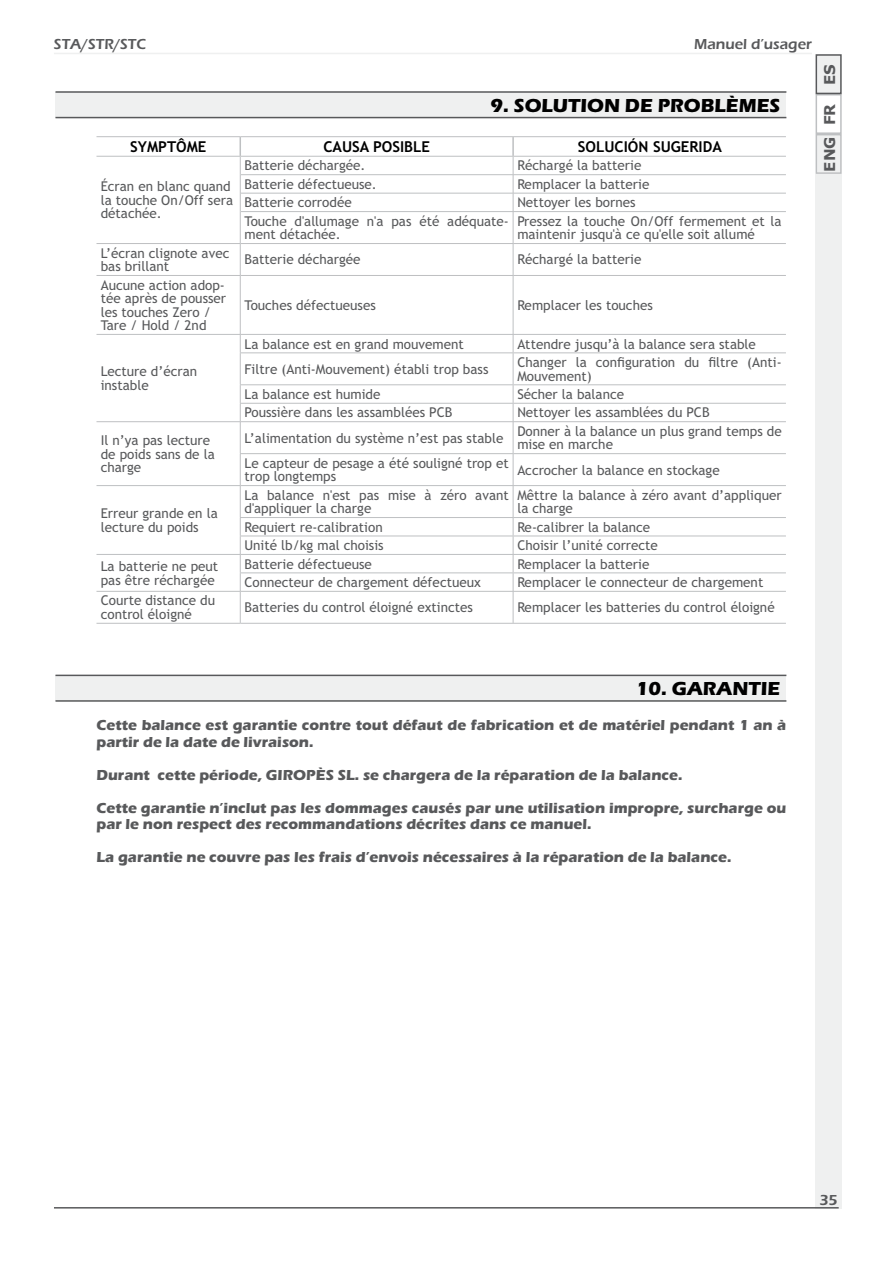
<style>
.page{position:relative;width:893px;height:1263px;background:#fff}
.page>*{position:absolute;margin:0;border:0;box-sizing:border-box;transform-origin:0 0}
.t1{font:700 19.5px "Eras ITC";color:#000}
.t2{font:700 15px/33px "Eras ITC";color:#58595b}
.t3{font:700 15px "Trebuchet MS";color:#000}
.t4{font:600 15px "Eras ITC";color:#58595b}
.t5{font:700 15px "Verdana";color:#58595b}
.t6{font:13.5px/13.5px "Trebuchet MS";color:#58595b}
</style>
<div class="page">
<hr style="left:54px;top:53px;width:758px;height:1px;background:#eff0f0">
<div style="left:815px;top:174px;width:27px;height:1035px;background:#eff0f0"></div>
<div style="left:815px;top:94px;width:27px;height:40px;border:2px solid #bec0c2"></div>
<div style="left:816px;top:135px;width:25px;height:38px;background:#eff0f0"></div>
<div style="left:815px;top:134px;width:27px;height:40px;border:2px solid #bec0c2"></div>
<div style="left:816px;top:55px;width:25px;height:38px;background:#eff0f0"></div>
<div style="left:815px;top:54px;width:27px;height:40px;border:2px solid #58595b"></div>
<hr style="left:54px;top:1207px;width:785px;height:2px;background:#58595b">
<div style="left:55px;top:92px;width:731px;height:26px;background:#eff0f0"></div>
<hr style="left:55px;top:91px;width:731px;height:2px;background:#58595b">
<hr style="left:55px;top:117px;width:731px;height:1px;background:#58595b">
<hr style="left:96px;top:136px;width:144px;height:1px;background:#bec0c2">
<hr style="left:240px;top:136px;width:546px;height:1px;background:#bec0c2">
<hr style="left:96px;top:156px;width:144px;height:1px;background:#bec0c2">
<hr style="left:240px;top:156px;width:273px;height:1px;background:#bec0c2">
<hr style="left:513px;top:156px;width:273px;height:1px;background:#bec0c2">
<svg style="left:239px;top:137px;width:2px;height:75px"></svg>
<svg style="left:512px;top:137px;width:2px;height:74px"></svg>
<hr style="left:241px;top:174px;width:545px;height:1px;background:#bec0c2">
<hr style="left:241px;top:193px;width:545px;height:1px;background:#bec0c2">
<hr style="left:241px;top:211px;width:545px;height:1px;background:#bec0c2">
<hr style="left:240px;top:212px;width:1px;height:31px;background:#bec0c2">
<hr style="left:513px;top:212px;width:1px;height:31px;background:#bec0c2">
<hr style="left:96px;top:243px;width:144px;height:1px;background:#bec0c2">
<hr style="left:240px;top:243px;width:273px;height:1px;background:#bec0c2">
<hr style="left:240px;top:244px;width:1px;height:31px;background:#bec0c2">
<hr style="left:513px;top:243px;width:273px;height:1px;background:#bec0c2">
<hr style="left:513px;top:244px;width:1px;height:31px;background:#bec0c2">
<hr style="left:96px;top:275px;width:144px;height:1px;background:#bec0c2">
<hr style="left:240px;top:275px;width:273px;height:1px;background:#bec0c2">
<hr style="left:240px;top:276px;width:1px;height:58px;background:#bec0c2">
<hr style="left:513px;top:275px;width:273px;height:1px;background:#bec0c2">
<hr style="left:513px;top:276px;width:1px;height:58px;background:#bec0c2">
<hr style="left:96px;top:334px;width:144px;height:1px;background:#bec0c2">
<hr style="left:240px;top:334px;width:546px;height:1px;background:#bec0c2">
<svg style="left:240px;top:335px;width:1px;height:17px"></svg>
<svg style="left:513px;top:335px;width:1px;height:17px"></svg>
<hr style="left:240px;top:352px;width:273px;height:1px;background:#bec0c2">
<hr style="left:240px;top:353px;width:1px;height:31px;background:#bec0c2">
<hr style="left:513px;top:352px;width:273px;height:1px;background:#bec0c2">
<hr style="left:513px;top:353px;width:1px;height:31px;background:#bec0c2">
<hr style="left:240px;top:384px;width:273px;height:1px;background:#bec0c2">
<hr style="left:513px;top:384px;width:273px;height:1px;background:#bec0c2">
<hr style="left:240px;top:403px;width:273px;height:1px;background:#bec0c2">
<svg style="left:240px;top:385px;width:1px;height:36px"></svg>
<hr style="left:513px;top:403px;width:273px;height:1px;background:#bec0c2">
<svg style="left:513px;top:385px;width:1px;height:36px"></svg>
<hr style="left:96px;top:421px;width:144px;height:1px;background:#bec0c2">
<hr style="left:240px;top:421px;width:546px;height:1px;background:#bec0c2">
<hr style="left:240px;top:422px;width:1px;height:31px;background:#bec0c2">
<hr style="left:513px;top:422px;width:1px;height:31px;background:#bec0c2">
<hr style="left:240px;top:453px;width:273px;height:1px;background:#bec0c2">
<hr style="left:240px;top:454px;width:1px;height:31px;background:#bec0c2">
<hr style="left:513px;top:453px;width:273px;height:1px;background:#bec0c2">
<hr style="left:513px;top:454px;width:1px;height:31px;background:#bec0c2">
<hr style="left:96px;top:485px;width:144px;height:1px;background:#bec0c2">
<hr style="left:240px;top:485px;width:546px;height:1px;background:#bec0c2">
<hr style="left:240px;top:486px;width:1px;height:31px;background:#bec0c2">
<hr style="left:513px;top:486px;width:1px;height:31px;background:#bec0c2">
<hr style="left:240px;top:517px;width:273px;height:1px;background:#bec0c2">
<hr style="left:513px;top:517px;width:273px;height:1px;background:#bec0c2">
<hr style="left:240px;top:536px;width:273px;height:1px;background:#bec0c2">
<hr style="left:513px;top:536px;width:273px;height:1px;background:#bec0c2">
<hr style="left:96px;top:554px;width:144px;height:1px;background:#bec0c2">
<hr style="left:240px;top:554px;width:546px;height:1px;background:#bec0c2">
<hr style="left:240px;top:573px;width:273px;height:1px;background:#bec0c2">
<svg style="left:240px;top:518px;width:1px;height:73px"></svg>
<hr style="left:513px;top:573px;width:273px;height:1px;background:#bec0c2">
<svg style="left:513px;top:518px;width:1px;height:73px"></svg>
<hr style="left:96px;top:591px;width:144px;height:1px;background:#bec0c2">
<hr style="left:240px;top:591px;width:546px;height:1px;background:#bec0c2">
<hr style="left:240px;top:592px;width:1px;height:31px;background:#bec0c2">
<hr style="left:513px;top:592px;width:1px;height:31px;background:#bec0c2">
<hr style="left:96px;top:623px;width:144px;height:1px;background:#bec0c2">
<hr style="left:240px;top:623px;width:546px;height:1px;background:#bec0c2">
<div style="left:55px;top:675px;width:731px;height:26px;background:#eff0f0"></div>
<hr style="left:55px;top:675px;width:731px;height:1px;background:#58595b">
<hr style="left:55px;top:700px;width:731px;height:2px;background:#58595b">
<p class="t4" style="left:54px;top:39px;width:94px">STA/STR/STC</p>
<p class="t4" style="left:694px;top:39px;width:119px">Manuel d’usager</p>
<h1 class="t1" style="left:490px;top:99px;width:291px">9. SOLUTION DE PROBLÈMES</h1>
<p class="t3" style="left:130px;top:141px;width:78px">SYMPTÔME</p>
<p class="t3" style="left:323px;top:141px;width:108px">CAUSA POSIBLE</p>
<p class="t3" style="left:578px;top:141px;width:145px">SOLUCIÓN SUGERIDA</p>
<p class="t6" style="left:101px;top:181px;width:134px">Écran en blanc quand la touche On/Off sera détachée.</p>
<p class="t6" style="left:244px;top:160px;width:122px">Batterie déchargée.</p>
<p class="t6" style="left:517px;top:160px;width:125px">Réchargé la batterie</p>
<p class="t6" style="left:244px;top:179px;width:134px">Batterie défectueuse.</p>
<p class="t6" style="left:517px;top:179px;width:133px">Remplacer la batterie</p>
<p class="t6" style="left:244px;top:197px;width:109px">Batterie corrodée</p>
<p class="t6" style="left:517px;top:197px;width:120px">Nettoyer les bornes</p>
<p class="t6" style="left:244px;top:215px;width:266px">Touche d'allumage n'a pas été adéquate&shy;ment détachée.</p>
<p class="t6" style="left:517px;top:215px;width:266px">Pressez la touche On/Off fermement et la maintenir jusqu'à ce qu'elle soit allumé</p>
<p class="t6" style="left:101px;top:247px;width:130px">L’écran clignote avec bas brillant</p>
<p class="t6" style="left:244px;top:254px;width:118px">Batterie déchargée</p>
<p class="t6" style="left:517px;top:254px;width:125px">Réchargé la batterie</p>
<p class="t6" style="left:101px;top:279px;width:127px">Aucune action adop&shy;tée après de pousser les touches Zero /<br>Tare / Hold / 2nd</p>
<p class="t6" style="left:244px;top:300px;width:133px">Touches défectueuses</p>
<p class="t6" style="left:517px;top:300px;width:137px">Remplacer les touches</p>
<p class="t6" style="left:101px;top:366px;width:98px">Lecture d’écran instable</p>
<p class="t6" style="left:244px;top:338px;width:221px">La balance est en grand mouvement</p>
<p class="t6" style="left:517px;top:338px;width:240px">Attendre jusqu’à la balance sera stable</p>
<p class="t6" style="left:244px;top:363px;width:245px">Filtre (Anti-Mouvement) établi trop bass</p>
<p class="t6" style="left:517px;top:357px;width:266px">Changer la configuration du filtre (Anti-<br>Mouvement)</p>
<p class="t6" style="left:244px;top:389px;width:137px">La balance est humide</p>
<p class="t6" style="left:517px;top:389px;width:108px">Sécher la balance</p>
<p class="t6" style="left:244px;top:407px;width:209px">Poussière dans les assamblées PCB</p>
<p class="t6" style="left:517px;top:407px;width:194px">Nettoyer les assamblées du PCB</p>
<p class="t6" style="left:101px;top:435px;width:116px">Il n’ya pas lecture de poids sans de la charge</p>
<p class="t6" style="left:244px;top:432px;width:260px">L’alimentation du système n’est pas stable</p>
<p class="t6" style="left:517px;top:426px;width:266px">Donner à la balance un plus grand temps de mise en marche</p>
<p class="t6" style="left:244px;top:457px;width:266px">Le capteur de pesage a été souligné trop et trop longtemps</p>
<p class="t6" style="left:517px;top:464px;width:204px">Accrocher la balance en stockage</p>
<p class="t6" style="left:101px;top:508px;width:119px">Erreur grande en la lecture du poids</p>
<p class="t6" style="left:244px;top:489px;width:266px">La balance n'est pas mise à zéro avant d'appliquer la charge</p>
<p class="t6" style="left:517px;top:489px;width:266px">Mêttre la balance à zéro avant d’appliquer la charge</p>
<p class="t6" style="left:244px;top:521px;width:140px">Requiert re-calibration</p>
<p class="t6" style="left:517px;top:521px;width:134px">Re-calibrer la balance</p>
<p class="t6" style="left:244px;top:540px;width:141px">Unité lb/kg mal choisis</p>
<p class="t6" style="left:517px;top:540px;width:142px">Choisir l’unité correcte</p>
<p class="t6" style="left:101px;top:561px;width:119px">La batterie ne peut pas être réchargée</p>
<p class="t6" style="left:244px;top:558px;width:129px">Batterie défectueuse</p>
<p class="t6" style="left:517px;top:558px;width:133px">Remplacer la batterie</p>
<p class="t6" style="left:244px;top:577px;width:238px">Connecteur de chargement défectueux</p>
<p class="t6" style="left:517px;top:577px;width:247px">Remplacer le connecteur de chargement</p>
<p class="t6" style="left:101px;top:595px;width:116px">Courte distance du control éloigné</p>
<p class="t6" style="left:244px;top:602px;width:230px">Batteries du control éloigné extinctes</p>
<p class="t6" style="left:517px;top:602px;width:259px">Remplacer les batteries du control éloigné</p>
<p class="t5" style="left:821px;top:85px;width:22px;rotate:-90deg">ES</p>
<p class="t5" style="left:821px;top:125px;width:23px;rotate:-90deg">FR</p>
<p class="t5" style="left:821px;top:172px;width:37px;rotate:-90deg">ENG</p>
<h1 class="t1" style="left:636px;top:682px;width:146px">10. GARANTIE</h1>
<p class="t2" style="left:96px;top:719px;width:691px;line-height:16.5px">Cette balance est garantie contre tout défaut de fabrication et de matériel pendant 1 an à partir de la date de livraison.</p>
<p class="t2" style="left:96px;top:760px;width:691px">Durant cette période, GIROPÈS SL. se chargera de la réparation de la balance.<br>Cette garantie n’inclut pas les dommages causés par une utilisation impropre, surcharge ou</p>
<p class="t2" style="left:96px;top:809px;width:636px">par le non respect des recommandations décrites dans ce manuel.<br>La garantie ne couvre pas les frais d’envois nécessaires à la réparation de la balance.</p>
<p class="t4" style="left:819px;top:1195px;width:20px">35</p>
</div>
